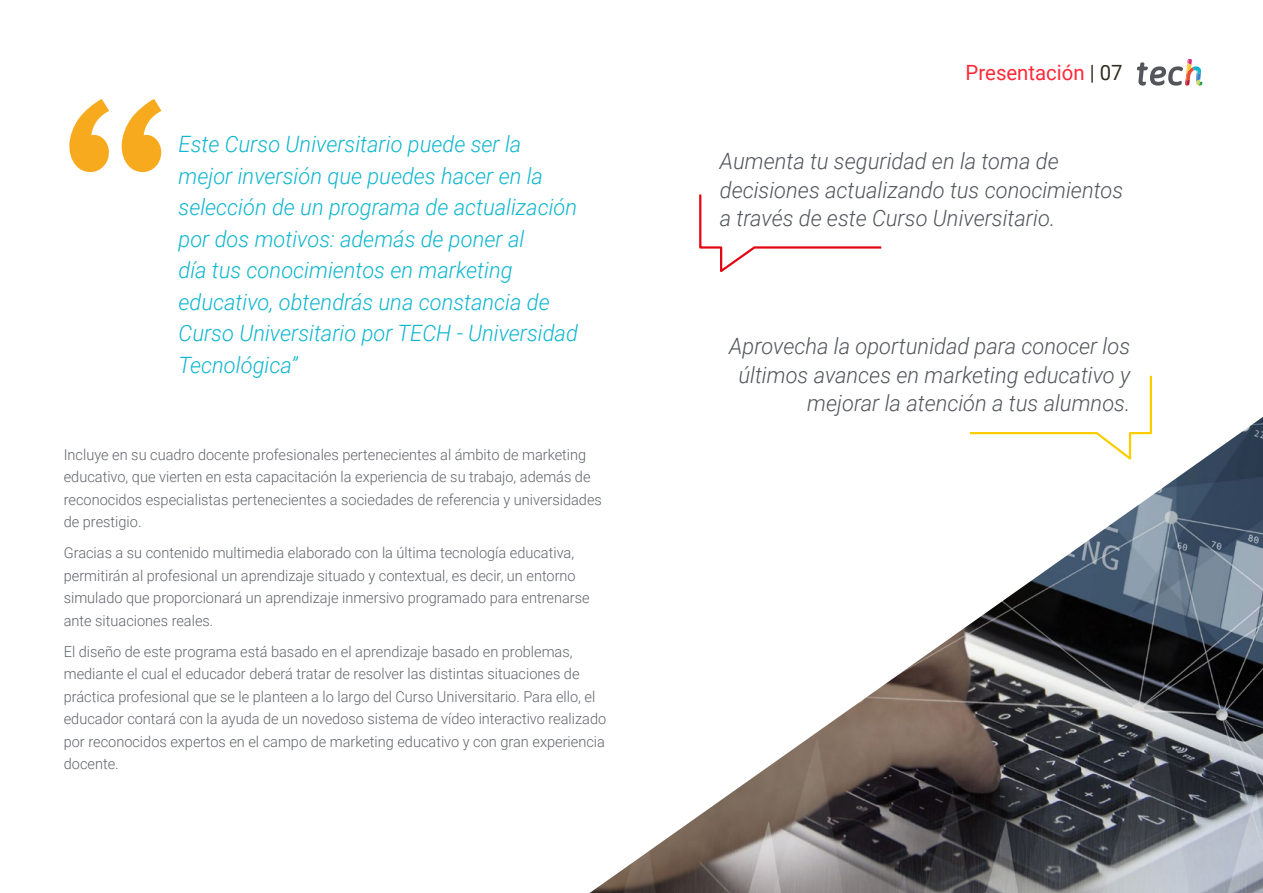
<style>
.page{position:relative;width:1263px;height:893px;background:#fff}
.page>*{position:absolute;margin:0;border:0;box-sizing:border-box;transform-origin:0 0}
.t1{font:italic 300 22.5px/31.5px "Roboto";color:#0fb6cf}
.t2{font:italic 300 22.5px/28.5px "Roboto";color:#52555b;text-align:right}
.t3{font:21px "Roboto";color:#ff293a}
.t4{font:300 15px/22.5px "Roboto";color:#61646a}
.s1{color:#312e20}
</style>
<div class="page">
<svg style="left:69px;top:99px;width:92px;height:73px"></svg>
<img style="left:590px;top:417px;width:673px;height:476px">
<svg style="left:968px;top:375px;width:185px;height:88px"></svg>
<svg style="left:699px;top:194px;width:183px;height:79px"></svg>
<svg style="left:1137px;top:59px;width:65px;height:27px"></svg>
<p class="t1" style="left:178px;top:128px;width:401px">Este Curso Universitario puede ser la mejor inversión que puedes hacer en la selección de un programa de actualización por dos motivos: además de poner al<br>día tus conocimientos en marketing educativo, obtendrás una constancia de Curso Universitario por TECH - Universidad Tecnológica”</p>
<p class="t4" style="left:64px;top:443px;width:540px">Incluye en su cuadro docente profesionales pertenecientes al ámbito de marketing educativo, que vierten en esta capacitación la experiencia de su trabajo, además de reconocidos especialistas pertenecientes a sociedades de referencia y universidades de prestigio.</p>
<p class="t4" style="left:64px;top:541px;width:527px">Gracias a su contenido multimedia elaborado con la última tecnología educativa, permitirán al profesional un aprendizaje situado y contextual, es decir, un entorno simulado que proporcionará un aprendizaje inmersivo programado para entrenarse ante situaciones reales.</p>
<p class="t4" style="left:64px;top:640px;width:544px">El diseño de este programa está basado en el aprendizaje basado en problemas, mediante el cual el educador deberá tratar de resolver las distintas situaciones de práctica profesional que se le planteen a lo largo del Curso Universitario. Para ello, el educador contará con la ayuda de un novedoso sistema de vídeo interactivo realizado por reconocidos expertos en el campo de marketing educativo y con gran experiencia docente.</p>
<h2 class="t3" style="left:966px;top:57px;width:159px">Presentación <span class="s1">| 07</span></h2>
<h1 class="t2" style="left:720px;top:146px;width:405px;text-align:left">Aumenta tu seguridad en la toma de decisiones actualizando tus conocimientos a través de este Curso Universitario.</h1>
<h1 class="t2" style="left:729px;top:331px;width:402px">Aprovecha la oportunidad para conocer los últimos avances en marketing educativo y mejorar la atención a tus alumnos.</h1>
</div>
